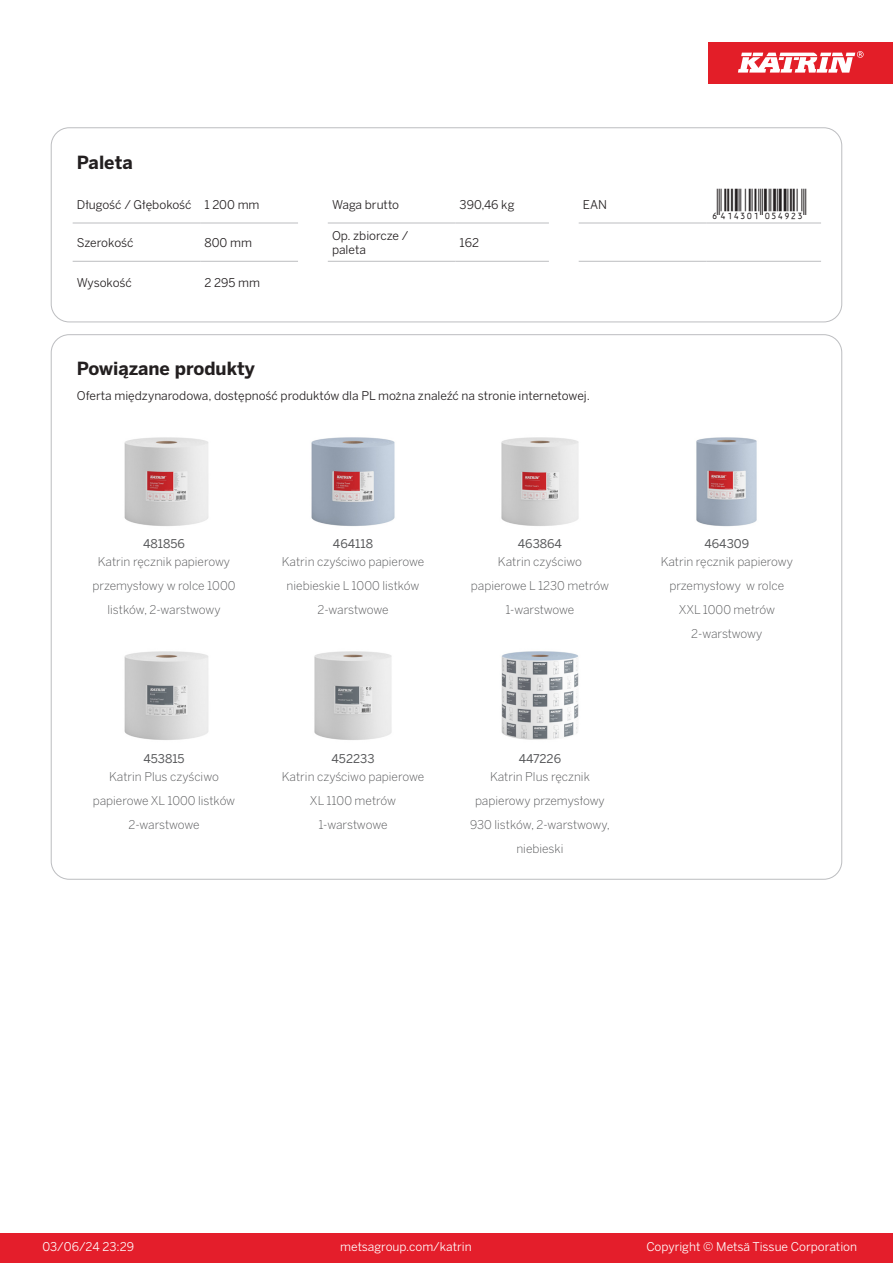
<style>
.page{position:relative;width:893px;height:1263px;background:#fff}
.page>*{position:absolute;margin:0;border:0;box-sizing:border-box;transform-origin:0 0}
.T_EAN{font:30px "Viisas EAN Matala";color:#231f20}
.T_TableHeader{font:700 18px "Benton Sans";color:#231f20}
.T_RelatedName{font:300 12px/24px "Benton Sans";color:#57585a;text-align:center}
.T_TableBody{font:12px "Benton Sans";color:#231f20}
.t1{font:12px "Benton Sans";color:#fff}
.T_RelatedCode{font:12px "Benton Sans";color:#57585a}
</style>
<div class="page">
<div style="left:0;top:1233px;width:893px;height:30px;background:#e41e2b"></div>
<div style="left:708px;top:43px;width:185px;height:41px;background:#e31e28"></div>
<svg style="left:738px;top:51px;width:126px;height:22px"></svg>
<hr style="left:73px;top:223px;width:127px;height:1px;background:#bcbdc0">
<hr style="left:200px;top:223px;width:98px;height:1px;background:#bcbdc0">
<hr style="left:328px;top:223px;width:127px;height:1px;background:#bcbdc0">
<hr style="left:455px;top:223px;width:94px;height:1px;background:#bcbdc0">
<hr style="left:579px;top:223px;width:127px;height:1px;background:#bcbdc0">
<hr style="left:706px;top:223px;width:115px;height:1px;background:#bcbdc0">
<hr style="left:73px;top:261px;width:127px;height:1px;background:#bcbdc0">
<hr style="left:200px;top:261px;width:98px;height:1px;background:#bcbdc0">
<hr style="left:328px;top:261px;width:127px;height:1px;background:#bcbdc0">
<hr style="left:455px;top:261px;width:94px;height:1px;background:#bcbdc0">
<hr style="left:579px;top:261px;width:127px;height:1px;background:#bcbdc0">
<hr style="left:706px;top:261px;width:115px;height:1px;background:#bcbdc0">
<div style="left:51px;top:128px;width:791px;height:194px;border:1px solid #bcbdc0;border-radius:18px"></div>
<img style="left:124px;top:437px;width:85px;height:89px">
<img style="left:311px;top:437px;width:84px;height:89px">
<img style="left:501px;top:437px;width:78px;height:89px">
<img style="left:696px;top:437px;width:61px;height:90px">
<img style="left:124px;top:651px;width:85px;height:89px">
<img style="left:314px;top:651px;width:78px;height:89px">
<img style="left:501px;top:651px;width:78px;height:89px">
<p class="T_TableHeader" style="left:77px;top:151px;width:57px">Paleta</p>
<p class="T_TableBody" style="left:77px;top:197px;width:116px">Długość / Głębokość</p>
<p class="T_TableBody" style="left:204px;top:197px;width:57px">1 200 mm</p>
<p class="T_TableBody" style="left:332px;top:197px;width:69px">Waga brutto</p>
<p class="T_TableBody" style="left:460px;top:197px;width:56px">390,46 kg</p>
<p class="T_TableBody" style="left:583px;top:197px;width:26px">EAN</p>
<p class="T_EAN" style="left:710px;top:188px;width:97px">*6414301054923*</p>
<p class="T_TableBody" style="left:77px;top:235px;width:58px">Szerokość</p>
<p class="T_TableBody" style="left:204px;top:235px;width:49px">800 mm</p>
<p class="T_TableBody" style="left:332px;top:228px;width:78px">Op. zbiorcze /</p>
<p class="T_TableBody" style="left:332px;top:243px;width:35px">paleta</p>
<p class="T_TableBody" style="left:460px;top:235px;width:21px">162</p>
<p class="T_TableBody" style="left:77px;top:276px;width:56px">Wysokość</p>
<p class="T_TableBody" style="left:204px;top:276px;width:57px">2 295 mm</p>
<p class="T_TableHeader" style="left:77px;top:357px;width:179px">Powiązane produkty</p>
<p class="T_TableBody" style="left:77px;top:388px;width:515px">Oferta międzynarodowa, dostępność produktów dla PL można znaleźć na stronie internetowej.</p>
<p class="T_RelatedCode" style="left:143px;top:537px;width:43px">481856</p>
<p class="T_RelatedCode" style="left:333px;top:537px;width:42px">464118</p>
<p class="T_RelatedCode" style="left:518px;top:537px;width:46px">463864</p>
<p class="T_RelatedCode" style="left:704px;top:537px;width:46px">464309</p>
<p class="T_RelatedName" style="left:93px;top:550px;width:144px">Katrin ręcznik papierowy przemysłowy w rolce 1000 listków, 2-warstwowy</p>
<p class="T_RelatedName" style="left:282px;top:550px;width:144px">Katrin czyściwo papierowe niebieskie L 1000 listków<br>2-warstwowe</p>
<p class="T_RelatedName" style="left:471px;top:550px;width:139px">Katrin czyściwo papierowe L 1230 metrów<br>1-warstwowe</p>
<p class="T_RelatedName" style="left:661px;top:550px;width:134px">Katrin ręcznik papierowy przemysłowy w rolce<br>XXL 1000 metrów<br>2-warstwowy</p>
<p class="T_RelatedCode" style="left:143px;top:751px;width:43px">453815</p>
<p class="T_RelatedCode" style="left:332px;top:751px;width:44px">452233</p>
<p class="T_RelatedCode" style="left:519px;top:751px;width:44px">447226</p>
<p class="T_RelatedName" style="left:93px;top:764px;width:144px">Katrin Plus czyściwo papierowe XL 1000 listków<br>2-warstwowe</p>
<p class="T_RelatedName" style="left:282px;top:764px;width:144px">Katrin czyściwo papierowe<br>XL 1100 metrów<br>1-warstwowe</p>
<p class="T_RelatedName" style="left:470px;top:764px;width:142px">Katrin Plus ręcznik papierowy przemysłowy<br>930 listków, 2-warstwowy, niebieski</p>
<p class="t1" style="left:43px;top:1239px;width:93px">03/06/24 23:29</p>
<p class="t1" style="left:340px;top:1239px;width:133px">metsagroup.com/katrin</p>
<p class="t1" style="left:646px;top:1239px;width:212px">Copyright © Metsä Tissue Corporation</p>
</div>
